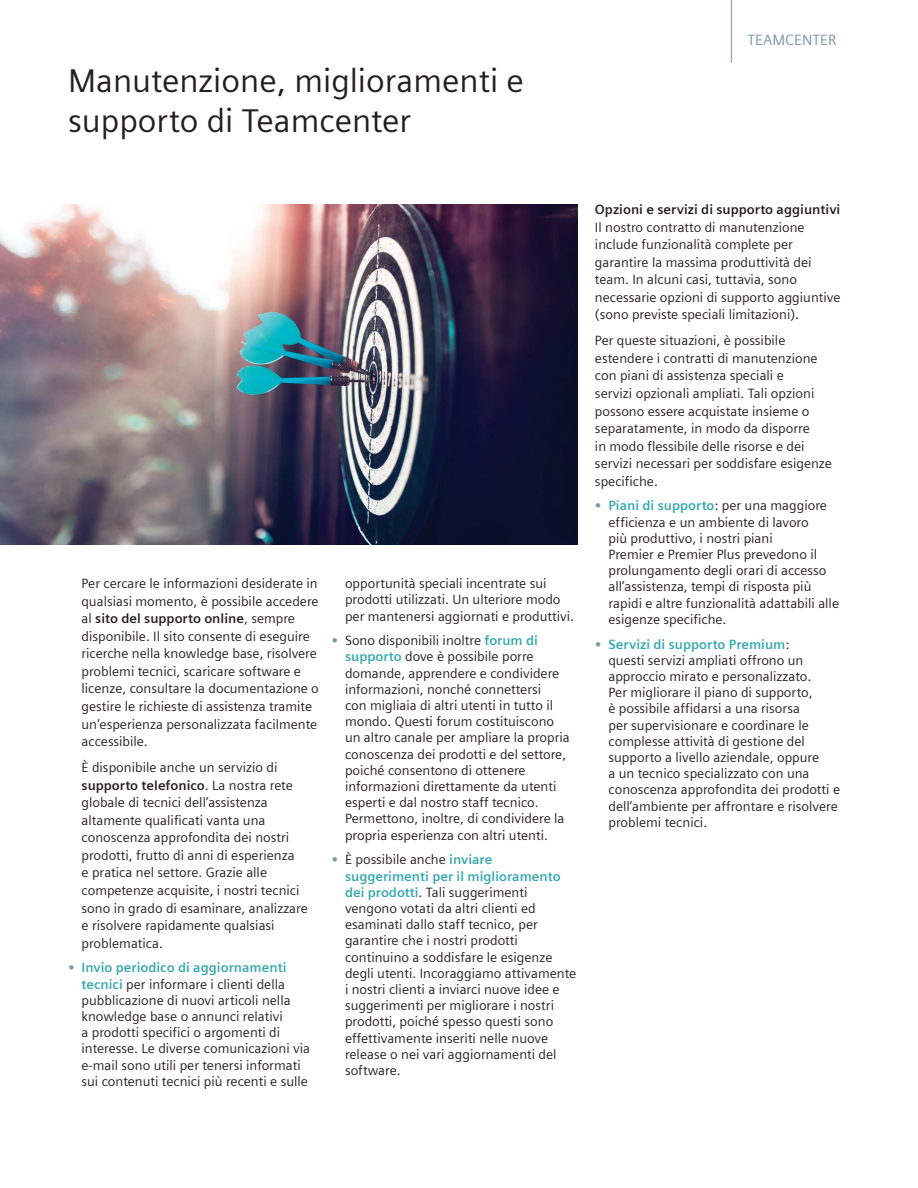
<style>
.page{position:relative;width:918px;height:1188px;background:#fff}
.page>*{position:absolute;margin:0;border:0;box-sizing:border-box;transform-origin:0 0}
.Head_Blk__22pt_120{font:33px/39.6px "Siemens Sans Global";color:#231f20}
.Product_tab___10pt_0{font:15px "Siemens Sans Global";color:#7b99a9}
.Body_Text_Indented{font:13.5px/16.2px "Siemens Sans Global";color:#231f20}
.Body_Text_Black_9pt{font:13.5px/17.5px "Siemens Sans Global";color:#231f20}
.Body_Subhead_Black{font:700 13.5px "Siemens Sans Global";color:#231f20}
.s1{font-weight:700}
.s2{font-weight:700;color:#7b99a9}
.s3{font-weight:700;color:#36a9af}
</style>
<div class="page">
<hr style="left:731px;top:0;width:1px;height:63px;background:#7b99a9">
<img style="left:0;top:204px;width:578px;height:340px">
<p class="Head_Blk__22pt_120" style="left:68px;top:61px;width:457px">Manutenzione, miglioramenti e supporto di Teamcenter</p>
<p class="Product_tab___10pt_0" style="left:748px;top:32px;width:90px">TEAMCENTER</p>
<p class="Body_Text_Indented" style="left:82px;top:575px;width:239px;line-height:17.5px">Per cercare le informazioni desiderate in qualsiasi momento, è possibile accedere al <span class="s1">sito del supporto online</span>, sempre disponibile. Il sito consente di eseguire ricerche nella knowledge base, risolvere problemi tecnici, scaricare software e licenze, consultare la documentazione o gestire le richieste di assistenza tramite un’esperienza personalizzata facilmente accessibile.</p>
<p class="Body_Text_Indented" style="left:82px;top:759px;width:228px;line-height:17.5px">È disponibile anche un servizio di <span class="s1">supporto telefonico</span>. La nostra rete globale di tecnici dell’assistenza altamente qualificati vanta una conoscenza approfondita dei nostri prodotti, frutto di anni di esperienza<br>e pratica nel settore. Grazie alle competenze acquisite, i nostri tecnici sono in grado di esaminare, analizzare e risolvere rapidamente qualsiasi problematica.</p>
<p class="Body_Text_Indented" style="left:82px;top:960px;width:230px;text-indent:-14px"><span class="s2">•</span> <span class="s3">Invio periodico di aggiornamenti tecnici</span> per informare i clienti della pubblicazione di nuovi articoli nella knowledge base o annunci relativi<br>a prodotti specifici o argomenti di interesse. Le diverse comunicazioni via e-mail sono utili per tenersi informati sui contenuti tecnici più recenti e sulle</p>
<p class="Body_Text_Indented" style="left:345px;top:575px;width:231px">opportunità speciali incentrate sui prodotti utilizzati. Un ulteriore modo per mantenersi aggiornati e produttivi.</p>
<p class="Body_Text_Indented" style="left:345px;top:632px;width:226px;text-indent:-14px"><span class="s2">•</span> Sono disponibili inoltre <span class="s3">forum di supporto</span> dove è possibile porre domande, apprendere e condividere informazioni, nonché connettersi<br>con migliaia di altri utenti in tutto il mondo. Questi forum costituiscono un altro canale per ampliare la propria conoscenza dei prodotti e del settore, poiché consentono di ottenere informazioni direttamente da utenti esperti e dal nostro staff tecnico.<br>Permettono, inoltre, di condividere la propria esperienza con altri utenti.</p>
<p class="Body_Text_Indented" style="left:345px;top:852px;width:233px;text-indent:-14px"><span class="s2">•</span> È possibile anche <span class="s3">inviare suggerimenti per il miglioramento dei prodotti</span>. Tali suggerimenti vengono votati da altri clienti ed esaminati dallo staff tecnico, per garantire che i nostri prodotti continuino a soddisfare le esigenze degli utenti. Incoraggiamo attivamente i nostri clienti a inviarci nuove idee e suggerimenti per migliorare i nostri prodotti, poiché spesso questi sono effettivamente inseriti nelle nuove release o nei vari aggiornamenti del software.</p>
<p class="Body_Subhead_Black" style="left:595px;top:201px;width:247px">Opzioni e servizi di supporto aggiuntivi</p>
<p class="Body_Text_Black_9pt" style="left:595px;top:218px;width:247px">Il nostro contratto di manutenzione include funzionalità complete per garantire la massima produttività dei team. In alcuni casi, tuttavia, sono necessarie opzioni di supporto aggiuntive (sono previste speciali limitazioni).</p>
<p class="Body_Text_Black_9pt" style="left:595px;top:332px;width:239px">Per queste situazioni, è possibile estendere i contratti di manutenzione con piani di assistenza speciali e<br>servizi opzionali ampliati. Tali opzioni possono essere acquistate insieme o separatamente, in modo da disporre<br>in modo flessibile delle risorse e dei servizi necessari per soddisfare esigenze specifiche.</p>
<p class="Body_Text_Indented" style="left:608px;top:498px;width:232px;text-indent:-14px"><span class="s2">•</span> <span class="s3">Piani di supporto</span>: per una maggiore efficienza e un ambiente di lavoro<br>più produttivo, i nostri piani<br>Premier e Premier Plus prevedono il prolungamento degli orari di accesso all’assistenza, tempi di risposta più rapidi e altre funzionalità adattabili alle esigenze specifiche.</p>
<p class="Body_Text_Indented" style="left:608px;top:636px;width:233px;text-indent:-14px"><span class="s2">•</span> <span class="s3">Servizi di supporto Premium</span>:<br>questi servizi ampliati offrono un approccio mirato e personalizzato.<br>Per migliorare il piano di supporto,<br>è possibile affidarsi a una risorsa<br>per supervisionare e coordinare le complesse attività di gestione del supporto a livello aziendale, oppure<br>a un tecnico specializzato con una conoscenza approfondita dei prodotti e dell’ambiente per affrontare e risolvere problemi tecnici.</p>
</div>
